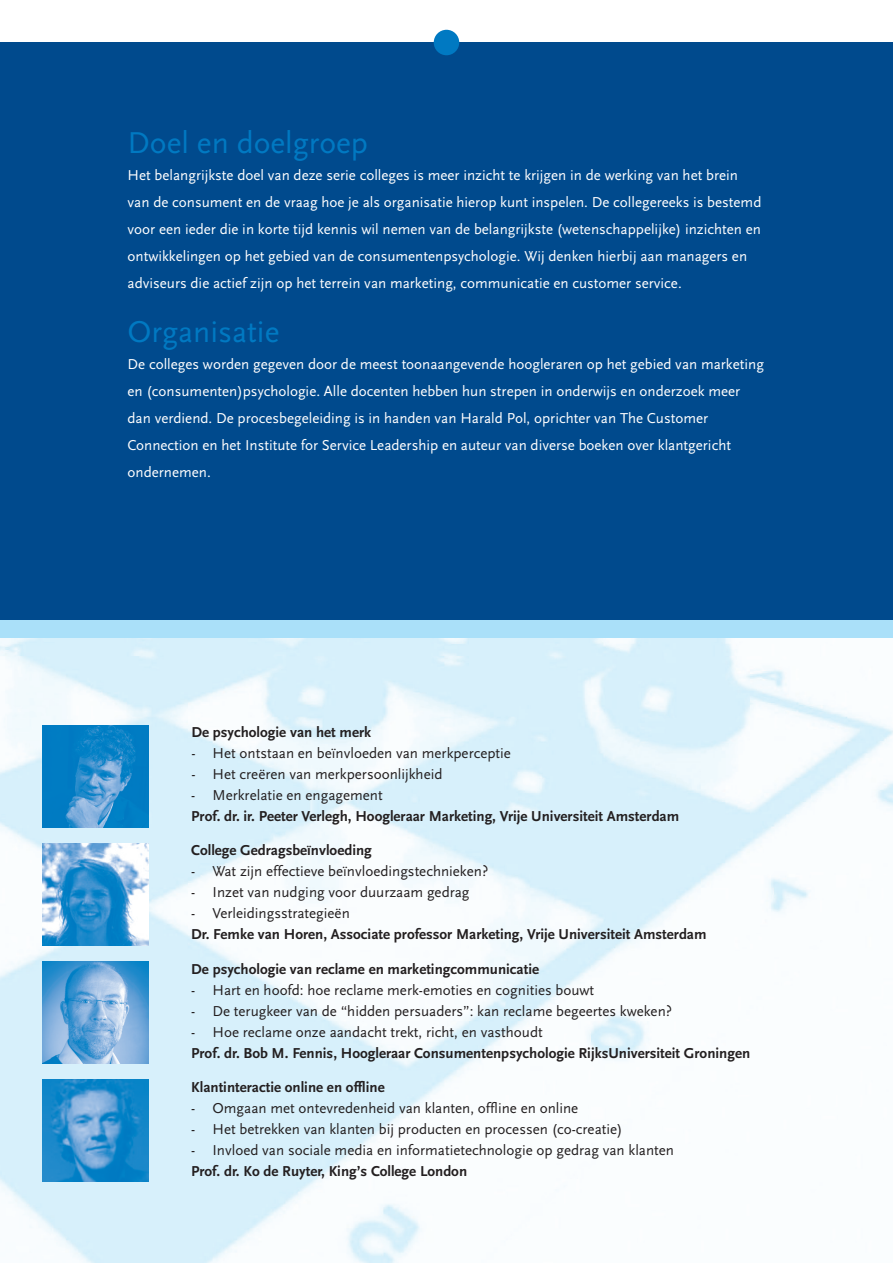
<style>
.page{position:relative;width:893px;height:1263px;background:#fff}
.page>*{position:absolute;margin:0;border:0;box-sizing:border-box;transform-origin:0 0}
.t1{font:31.5px "Scala Sans";color:#0079c2}
.t2{font:15px/27px "Scala Sans";color:#fff}
.t3{font:15px "Scala Sans";color:#231f20}
.t4{font:700 15px "Scala Sans";color:#231f20}
</style>
<div class="page">
<img style="left:0;top:638px;width:893px;height:625px">
<div style="left:0;top:43px;width:893px;height:578px;background:#004a8d"></div>
<div style="left:434px;top:30px;width:25px;height:25px;background:#0079c2;border-radius:50%"></div>
<div style="left:0;top:621px;width:893px;height:17px;background:#aae0f9"></div>
<img style="left:43px;top:725px;width:106px;height:102px">
<img style="left:43px;top:843px;width:106px;height:102px">
<img style="left:43px;top:961px;width:106px;height:102px">
<img style="left:43px;top:1079px;width:106px;height:102px">
<h1 class="t1" style="left:128px;top:126px;width:242px">Doel en doelgroep</h1>
<p class="t2" style="left:128px;top:162px;width:635px">Het belangrijkste doel van deze serie colleges is meer inzicht te krijgen in de werking van het brein van de consument en de vraag hoe je als organisatie hierop kunt inspelen. De collegereeks is bestemd voor een ieder die in korte tijd kennis wil nemen van de belangrijkste (wetenschappelijke) inzichten en ontwikkelingen op het gebied van de consumentenpsychologie. Wij denken hierbij aan managers en adviseurs die actief zijn op het terrein van marketing, communicatie en customer service.</p>
<h1 class="t1" style="left:128px;top:315px;width:153px">Organisatie</h1>
<p class="t2" style="left:128px;top:351px;width:638px">De colleges worden gegeven door de meest toonaangevende hoogleraren op het gebied van marketing en (consumenten)psychologie. Alle docenten hebben hun strepen in onderwijs en onderzoek meer dan verdiend. De procesbegeleiding is in handen van Harald Pol, oprichter van The Customer Connection en het Institute for Service Leadership en auteur van diverse boeken over klantgericht ondernemen.</p>
<p class="t4" style="left:191px;top:724px;width:181px">De psychologie van het merk</p>
<p class="t3" style="left:191px;top:745px;width:321px">- Het ontstaan en beïnvloeden van merkperceptie</p>
<p class="t3" style="left:191px;top:766px;width:253px">- Het creëren van merkpersoonlijkheid</p>
<p class="t3" style="left:191px;top:787px;width:193px">- Merkrelatie en engagement</p>
<p class="t4" style="left:191px;top:808px;width:489px">Prof. dr. ir. Peeter Verlegh, Hoogleraar Marketing, Vrije Universiteit Amsterdam</p>
<p class="t4" style="left:191px;top:842px;width:182px">College Gedragsbeïnvloeding</p>
<p class="t3" style="left:191px;top:863px;width:298px">- Wat zijn effectieve beïnvloedingstechnieken?</p>
<p class="t3" style="left:191px;top:884px;width:280px">- Inzet van nudging voor duurzaam gedrag</p>
<p class="t3" style="left:191px;top:905px;width:160px">- Verleidingsstrategieën</p>
<p class="t4" style="left:191px;top:926px;width:517px">Dr. Femke van Horen, Associate professor Marketing, Vrije Universiteit Amsterdam</p>
<p class="t4" style="left:191px;top:961px;width:349px">De psychologie van reclame en marketingcommunicatie</p>
<p class="t3" style="left:191px;top:982px;width:404px">- Hart en hoofd: hoe reclame merk-emoties en cognities bouwt</p>
<p class="t3" style="left:191px;top:1003px;width:482px">- De terugkeer van de “hidden persuaders”: kan reclame begeertes kweken?</p>
<p class="t3" style="left:191px;top:1024px;width:353px">- Hoe reclame onze aandacht trekt, richt, en vasthoudt</p>
<p class="t4" style="left:191px;top:1045px;width:560px">Prof. dr. Bob M. Fennis, Hoogleraar Consumentenpsychologie RijksUniversiteit Groningen</p>
<p class="t4" style="left:191px;top:1079px;width:195px">Klantinteractie online en offline</p>
<p class="t3" style="left:191px;top:1100px;width:389px">- Omgaan met ontevredenheid van klanten, offline en online</p>
<p class="t3" style="left:191px;top:1121px;width:433px">- Het betrekken van klanten bij producten en processen (co-creatie)</p>
<p class="t3" style="left:191px;top:1142px;width:484px">- Invloed van sociale media en informatietechnologie op gedrag van klanten</p>
<p class="t4" style="left:191px;top:1163px;width:278px">Prof. dr. Ko de Ruyter, King’s College London</p>
</div>
